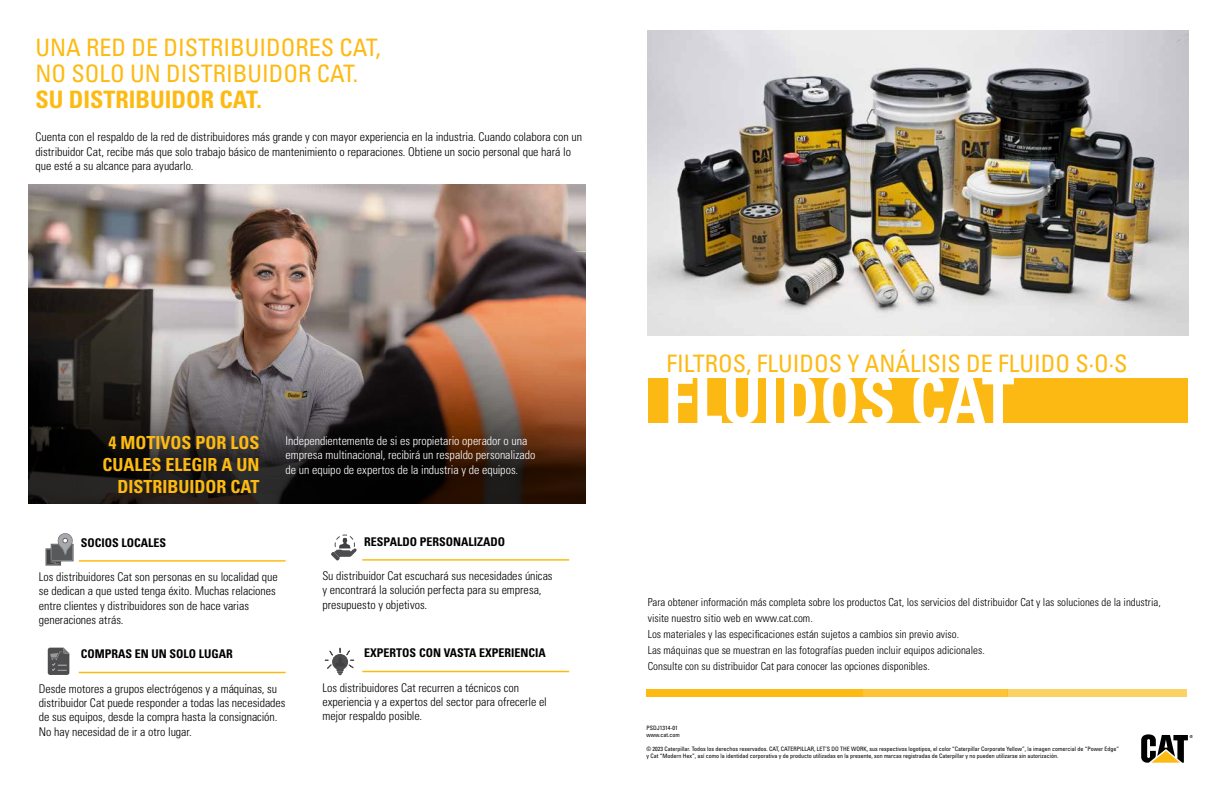
<style>
.page{position:relative;width:1224px;height:792px;background:#fff}
.page>*{position:absolute;margin:0;border:0;box-sizing:border-box;transform-origin:0 0}
.t1{font:700 condensed 65px "Univers LT Std";color:#fff}
.t2{font:condensed 24px/26px "Univers LT Std";color:#fdba12}
.t3{font:700 condensed 24px "Univers LT Std";color:#fdba12}
.t4{font:700 condensed 18px/21.6px "Univers LT Std";color:#fdba12;text-align:right}
.t5{font:300 condensed 12px/14.4px "Univers LT Std";color:#000}
.t6{font:300 condensed 12px/14.4px "Univers LT Std";letter-spacing:-.005em;color:#fff}
.t7{font:700 condensed 12px "Univers LT Std";color:#000}
.t8{font:300 condensed 11px/16px "Univers LT Std";color:#000}
.t9{font:condensed 6px/7.2px "Univers LT Std";color:#000}
</style>
<div class="page">
<hr style="left:79px;top:560px;width:207px;height:2px;background:#fdba12">
<hr style="left:79px;top:672px;width:207px;height:1px;background:#fdba12">
<hr style="left:362px;top:559px;width:207px;height:2px;background:#fdba12">
<hr style="left:362px;top:671px;width:207px;height:1px;background:#fdba12">
<svg style="left:48px;top:648px;width:21px;height:27px"></svg>
<svg style="left:325px;top:648px;width:29px;height:27px"></svg>
<svg style="left:331px;top:535px;width:26px;height:26px"></svg>
<svg style="left:46px;top:533px;width:28px;height:33px"></svg>
<img style="left:28px;top:188px;width:557px;height:315px">
<img style="left:647px;top:30px;width:541px;height:306px">
<div style="left:646px;top:690px;width:217px;height:7px;background:#fdba12"></div>
<div style="left:863px;top:690px;width:144px;height:7px;background:#fdc436"></div>
<div style="left:1008px;top:690px;width:179px;height:7px;background:#fdd265"></div>
<div style="left:648px;top:378px;width:540px;height:45px;background:#fdb913"></div>
<svg style="left:1141px;top:734px;width:52px;height:29px"></svg>
<h2 class="t2" style="left:36px;top:35px;width:347px">UNA RED DE DISTRIBUIDORES CAT,<br>NO SOLO UN DISTRIBUIDOR CAT.</h2>
<h2 class="t3" style="left:36px;top:85px;width:228px">SU DISTRIBUIDOR CAT.</h2>
<p class="t5" style="left:36px;top:130px;width:548px">Cuenta con el respaldo de la red de distribuidores más grande y con mayor experiencia en la industria. Cuando colabora con un distribuidor Cat, recibe más que solo trabajo básico de mantenimiento o reparaciones. Obtiene un socio personal que hará lo que esté a su alcance para ayudarlo.</p>
<h3 class="t4" style="left:102px;top:432px;width:158px">4 MOTIVOS POR LOS<br>CUALES ELEGIR A UN<br>DISTRIBUIDOR CAT</h3>
<p class="t6" style="left:286px;top:434px;width:251px">Independientemente de si es propietario operador o una empresa multinacional, recibirá un respaldo personalizado de un equipo de expertos de la industria y de equipos.</p>
<p class="t7" style="left:81px;top:535px;width:87px">SOCIOS LOCALES</p>
<p class="t7" style="left:364px;top:534px;width:142px">RESPALDO PERSONALIZADO</p>
<p class="t5" style="left:39px;top:570px;width:240px">Los distribuidores Cat son personas en su localidad que se dedican a que usted tenga éxito. Muchas relaciones entre clientes y distribuidores son de hace varias generaciones atrás.</p>
<p class="t5" style="left:322px;top:569px;width:232px">Su distribuidor Cat escuchará sus necesidades únicas y encontrará la solución perfecta para su empresa, presupuesto y objetivos.</p>
<p class="t7" style="left:81px;top:647px;width:154px">COMPRAS EN UN SOLO LUGAR</p>
<p class="t7" style="left:364px;top:646px;width:183px">EXPERTOS CON VASTA EXPERIENCIA</p>
<p class="t5" style="left:39px;top:681px;width:248px">Desde motores a grupos electrógenos y a máquinas, su distribuidor Cat puede responder a todas las necesidades de sus equipos, desde la compra hasta la consignación.<br>No hay necesidad de ir a otro lugar.</p>
<p class="t5" style="left:322px;top:680px;width:226px">Los distribuidores Cat recurren a técnicos con experiencia y a expertos del sector para ofrecerle el mejor respaldo posible.</p>
<h2 class="t2" style="left:666px;top:351px;width:463px">FILTROS, FLUIDOS Y ANÁLISIS DE FLUIDO S·O·S</h2>
<h1 class="t1" style="left:664px;top:361px;width:351px">FLUIDOS CAT</h1>
<p class="t8" style="left:648px;top:594px;width:515px">Para obtener información más completa sobre los productos Cat, los servicios del distribuidor Cat y las soluciones de la industria, visite nuestro sitio web en www.cat.com.<br>Los materiales y las especificaciones están sujetos a cambios sin previo aviso.<br>Las máquinas que se muestran en las fotografías pueden incluir equipos adicionales.<br>Consulte con su distribuidor Cat para conocer las opciones disponibles.</p>
<p class="t9" style="left:646px;top:724px;width:35px">PSDJ1314-01 www.cat.com</p>
<p class="t9" style="left:646px;top:745px;width:474px">© 2023 Caterpillar. Todos los derechos reservados. CAT, CATERPILLAR, LET’S DO THE WORK, sus respectivos logotipos, el color “Caterpillar Corporate Yellow”, la imagen comercial de “Power Edge” y Cat “Modern Hex”, así como la identidad corporativa y de producto utilizadas en la presente, son marcas registradas de Caterpillar y no pueden utilizarse sin autorización.</p>
</div>
